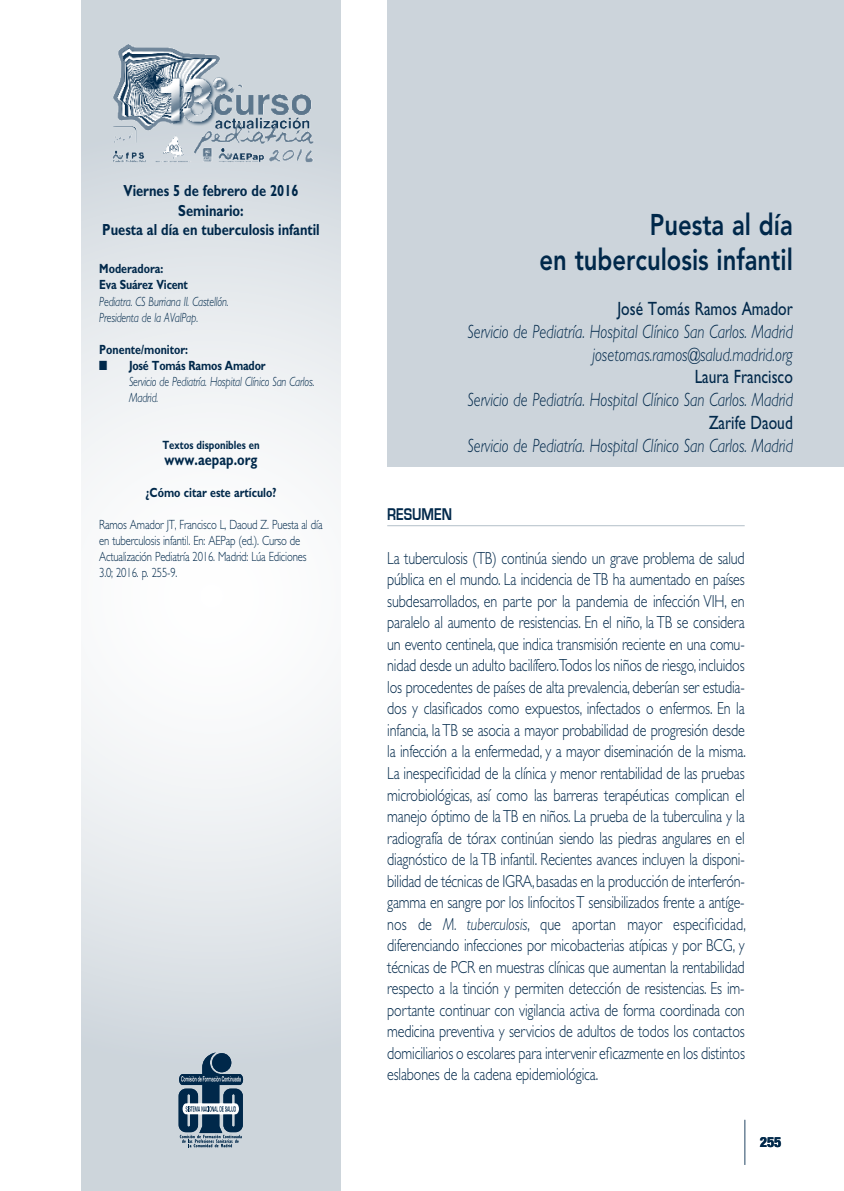
<style>
.page{position:relative;width:844px;height:1191px;background:#fff}
.page>*{position:absolute;margin:0;border:0;box-sizing:border-box;transform-origin:0 0}
.t1{font:800 29.75px/35px "Avenir";color:#00284a;text-align:right;scale:.8 1}
.t2{font:italic 300 19.25px/22.8px "Gill Sans Std";color:#00284a;text-align:right;scale:.8 1}
.t3{font:19.25px "Gill Sans Std";color:#00284a;scale:.8 1}
.t4{font:300 17.5px/21.5px "Gill Sans Std";letter-spacing:-.01em;color:#00284a;text-align:justify;scale:.8 1}
.t5{font:700 17.5px "Eurostile";color:#00284a;scale:.8 1}
.t6{font:700 16.1px/19.2px "Gill Sans Std";color:#00284a;text-align:center;scale:.8 1}
.t7{font:700 15.92px "Gill Sans Std";color:#00284a;scale:.8 1}
.t8{font:800 condensed 14px "Helvetica Neue LT Std";color:#00284a}
.t9{font:300 13.3px/16.1px "Gill Sans Std";letter-spacing:-.015em;color:#00284a;scale:.8 1}
.t10{font:italic 300 13.3px/16.1px "Gill Sans Std";letter-spacing:-.015em;color:#00284a;scale:.8 1}
.t11{font:700 13.3px/16.1px "Gill Sans Std";color:#00284a;scale:.8 1}
.t12{font:700 12.08px "Gill Sans Std";color:#00284a;scale:.8 1}
.s1{font-weight:700;font-style:normal}
.s2{font-style:italic}
</style>
<div class="page">
<svg style="left:82px;top:0;width:258px;height:1191px"></svg>
<img style="left:89px;top:35px;width:241px;height:139px">
<hr style="left:387px;top:525px;width:357px;height:1px;background:#b3bfc9">
<div style="left:387px;top:0;width:456px;height:466px;background:#ccd4db"></div>
<hr style="left:744px;top:1119px;width:1px;height:45px;background:#667e93">
<svg style="left:178px;top:1052px;width:65px;height:95px;background:#657d91"></svg>
<p class="t6" style="left:102px;top:181px;width:273px">Viernes 5 de febrero de 2016<br>Seminario:<br>Puesta al día en tuberculosis infantil</p>
<p class="t11" style="left:99px;top:261px;width:112px">Moderadora:<br>Eva Suárez Vicent</p>
<p class="t10" style="left:99px;top:293px;width:163px">Pediatra. CS Burriana II. Castellón.<br>Presidenta de la AValPap.</p>
<p class="t11" style="left:99px;top:341px;width:113px">Ponente/monitor:</p>
<p class="t10" style="left:129px;top:357px;width:233px;text-indent:-30px">■ <span class="s1">José Tomás Ramos Amador<br></span>Servicio de Pediatría. Hospital Clínico San Carlos.<br>Madrid.</p>
<p class="t12" style="left:162px;top:437px;width:123px">Textos disponibles en</p>
<p class="t7" style="left:164px;top:450px;width:117px">www.aepap.org</p>
<p class="t11" style="left:145px;top:484px;width:165px">¿Cómo citar este artículo?</p>
<p class="t9" style="left:99px;top:516px;width:280px">Ramos Amador JT, Francisco L, Daoud Z. Puesta al día en tuberculosis infantil. En: AEPap (ed.). Curso de Actualización Pediatría 2016. Madrid: Lúa Ediciones 3.0; 2016. p. 255-9.</p>
<h1 class="t1" style="left:539px;top:207px;width:318px">Puesta al día<br>en tuberculosis infantil</h1>
<p class="t3" style="left:617px;top:297px;width:221px">José Tomás Ramos Amador</p>
<p class="t2" style="left:467px;top:320px;width:408px">Servicio de Pediatría. Hospital Clínico San Carlos. Madrid josetomas.ramos@salud.madrid.org</p>
<p class="t3" style="left:694px;top:366px;width:124px">Laura Francisco</p>
<p class="t2" style="left:467px;top:388px;width:408px">Servicio de Pediatría. Hospital Clínico San Carlos. Madrid</p>
<p class="t3" style="left:708px;top:411px;width:107px">Zarife Daoud</p>
<p class="t2" style="left:467px;top:434px;width:408px">Servicio de Pediatría. Hospital Clínico San Carlos. Madrid</p>
<p class="t5" style="left:387px;top:505px;width:82px">RESUMEN</p>
<p class="t4" style="left:387px;top:547px;width:449px">La tuberculosis (TB) continúa siendo un grave problema de salud pública en el mundo. La incidencia de TB ha aumentado en países subdesarrollados, en parte por la pandemia de infección VIH, en paralelo al aumento de resistencias. En el niño, la TB se considera un evento centinela, que indica transmisión reciente en una comu&shy;nidad desde un adulto bacilífero.Todos los niños de riesgo, incluidos los procedentes de países de alta prevalencia, deberían ser estudia&shy;dos y clasificados como expuestos, infectados o enfermos. En la infancia, la TB se asocia a mayor probabilidad de progresión desde la infección a la enfermedad, y a mayor diseminación de la misma.<br>La inespecificidad de la clínica y menor rentabilidad de las pruebas microbiológicas, así como las barreras terapéuticas complican el manejo óptimo de la TB en niños. La prueba de la tuberculina y la radiografía de tórax continúan siendo las piedras angulares en el diagnóstico de la TB infantil. Recientes avances incluyen la disponi&shy;bilidad de técnicas de IGRA, basadas en la producción de interferón&shy;gamma en sangre por los linfocitos T sensibilizados frente a antíge&shy;nos de <span class="s2">M. tuberculosis</span>, que aportan mayor especificidad, diferenciando infecciones por micobacterias atípicas y por BCG, y técnicas de PCR en muestras clínicas que aumentan la rentabilidad respecto a la tinción y permiten detección de resistencias. Es im&shy;portante continuar con vigilancia activa de forma coordinada con medicina preventiva y servicios de adultos de todos los contactos domiciliarios o escolares para intervenir eficazmente en los distintos eslabones de la cadena epidemiológica.</p>
<p class="t8" style="left:759px;top:1133px;width:23px">255</p>
</div>
